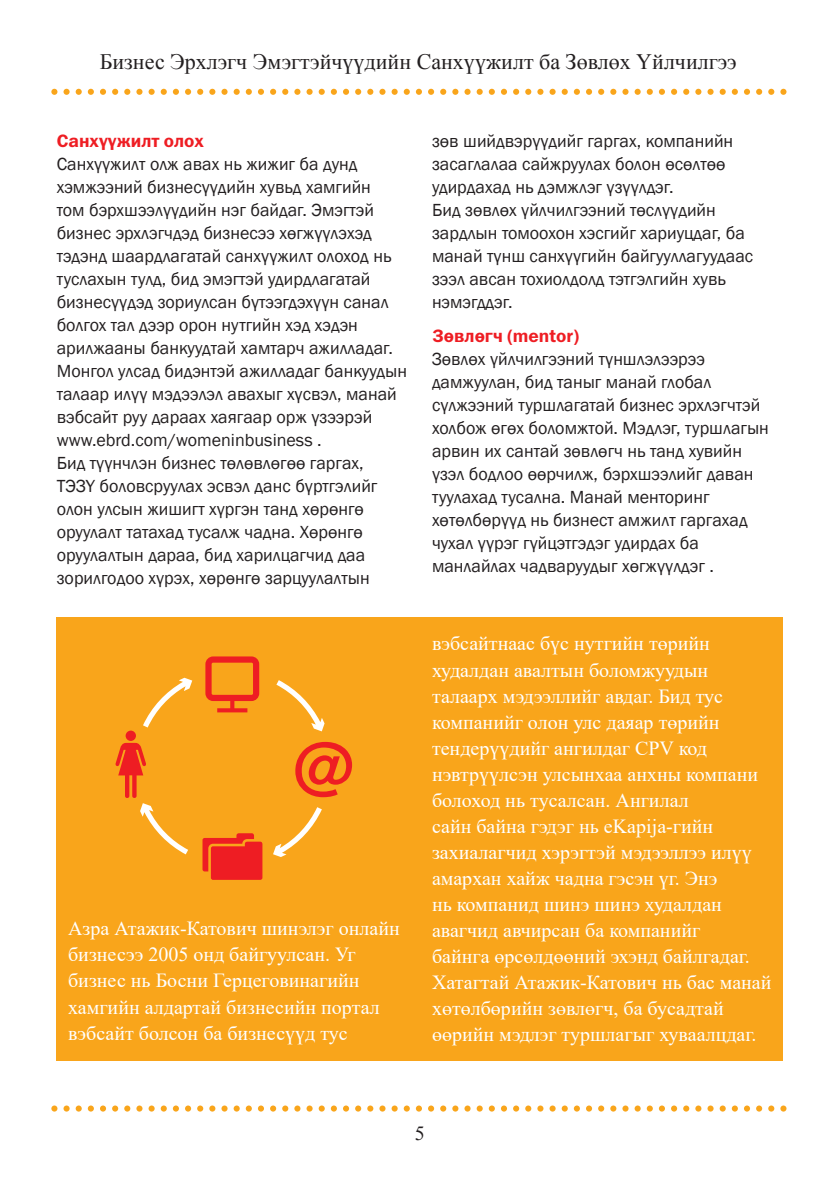
<style>
.page{position:relative;width:840px;height:1191px;background:#fff}
.page>*{position:absolute;margin:0;border:0;box-sizing:border-box;transform-origin:0 0}
.heading_2{font:22px "Mogul Times New Roman";color:#231f20}
.t1{font:20px/26px "Times New Roman";color:#fff}
.t2{font:20px "Mogul Times New Roman";color:#231f20}
.t3{font:18px/23px "Mogul Franklin Gothic";color:#231f20}
.t4{font:18px "Franklin Gothic Demi ITC";color:#ee1d23}
</style>
<div class="page">
<svg style="left:51px;top:89px;width:736px;height:6px"></svg>
<svg style="left:51px;top:1105px;width:736px;height:6px"></svg>
<div style="left:56px;top:617px;width:726px;height:443px;background:#f9a51b"></div>
<svg style="left:276px;top:680px;width:48px;height:51px"></svg>
<svg style="left:273px;top:807px;width:49px;height:50px"></svg>
<svg style="left:205px;top:656px;width:54px;height:56px"></svg>
<svg style="left:202px;top:833px;width:60px;height:47px"></svg>
<svg style="left:295px;top:742px;width:57px;height:55px"></svg>
<svg style="left:115px;top:677px;width:77px;height:177px"></svg>
<p class="heading_2" style="left:100px;top:47px;width:638px">Бизнес Эрхлэгч Эмэгтэйчүүдийн Санхүүжилт ба Зөвлөх Үйлчилгээ</p>
<p class="t4" style="left:57px;top:130px;width:149px">Санхүүжилт олох</p>
<p class="t3" style="left:57px;top:153px;width:351px">Санхүүжилт олж авах нь жижиг ба дунд хэмжээний бизнесүүдийн хувьд хамгийн<br>том бэрхшээлүүдийн нэг байдаг. Эмэгтэй бизнес эрхлэгчдэд бизнесээ хөгжүүлэхэд тэдэнд шаардлагатай санхүүжилт олоход нь туслахын тулд, бид эмэгтэй удирдлагатай бизнесүүдэд зориулсан бүтээгдэхүүн санал болгох тал дээр орон нутгийн хэд хэдэн арилжааны банкуудтай хамтарч ажилладаг.<br>Монгол улсад бидэнтэй ажилладаг банкуудын талаар илүү мэдээлэл авахыг хүсвэл, манай вэбсайт руу дараах хаягаар орж үзээрэй www.ebrd.com/womeninbusiness .</p>
<p class="t3" style="left:57px;top:452px;width:322px">Бид түүнчлэн бизнес төлөвлөгөө гаргах, ТЭЗҮ боловсруулах эсвэл данс бүртгэлийг олон улсын жишигт хүргэн танд хөрөнгө оруулалт татахад тусалж чадна. Хөрөнгө оруулалтын дараа, бид харилцагчид даа зорилгодоо хүрэх, хөрөнгө зарцуулалтын</p>
<p class="t1" style="left:68px;top:915px;width:333px">Азра Атажик-Катович шинэлэг онлайн бизнесээ 2005 онд байгуулсан. Уг бизнес нь Босни Герцеговинагийн хамгийн алдартай бизнесийн портал вэбсайт болсон ба бизнесүүд тус</p>
<p class="t3" style="left:432px;top:130px;width:302px">зөв шийдвэрүүдийг гаргах, компанийн засаглалаа сайжруулах болон өсөлтөө удирдахад нь дэмжлэг үзүүлдэг.</p>
<p class="t3" style="left:432px;top:199px;width:322px">Бид зөвлөх үйлчилгээний төслүүдийн зардлын томоохон хэсгийг хариуцдаг, ба манай түнш санхүүгийн байгууллагуудаас зээл авсан тохиолдолд тэтгэлгийн хувь нэмэгддэг.</p>
<p class="t4" style="left:432px;top:325px;width:149px">Зөвлөгч (mentor)</p>
<p class="t3" style="left:432px;top:348px;width:338px">Зөвлөх үйлчилгээний түншлэлээрээ дамжуулан, бид таныг манай глобал сүлжээний туршлагатай бизнес эрхлэгчтэй холбож өгөх боломжтой. Мэдлэг, туршлагын арвин их сантай зөвлөгч нь танд хувийн үзэл бодлоо өөрчилж, бэрхшээлийг даван туулахад тусална. Манай менторинг хөтөлбөрүүд нь бизнест амжилт гаргахад чухал үүрэг гүйцэтгэдэг удирдах ба манлайлах чадваруудыг хөгжүүлдэг .</p>
<p class="t1" style="left:432px;top:630px;width:341px">вэбсайтнаас бүс нутгийн төрийн худалдан авалтын боломжуудын талаарх мэдээллийг авдаг. Бид тус компанийг олон улс даяар төрийн тендерүүдийг ангилдаг CPV код нэвтрүүлсэн улсынхаа анхны компани болоход нь тусалсан. Ангилал<br>сайн байна гэдэг нь eKapija-гийн захиалагчид хэрэгтэй мэдээллээ илүү амархан хайж чадна гэсэн үг. Энэ<br>нь компанид шинэ шинэ худалдан авагчид авчирсан ба компанийг<br>байнга өрсөлдөөний эхэнд байлгадаг.<br>Хатагтай Атажик-Катович нь бас манай хөтөлбөрийн зөвлөгч, ба бусадтай өөрийн мэдлэг туршлагыг хуваалцдаг.</p>
<p class="t2" style="left:415px;top:1120px;width:11px">5</p>
</div>
